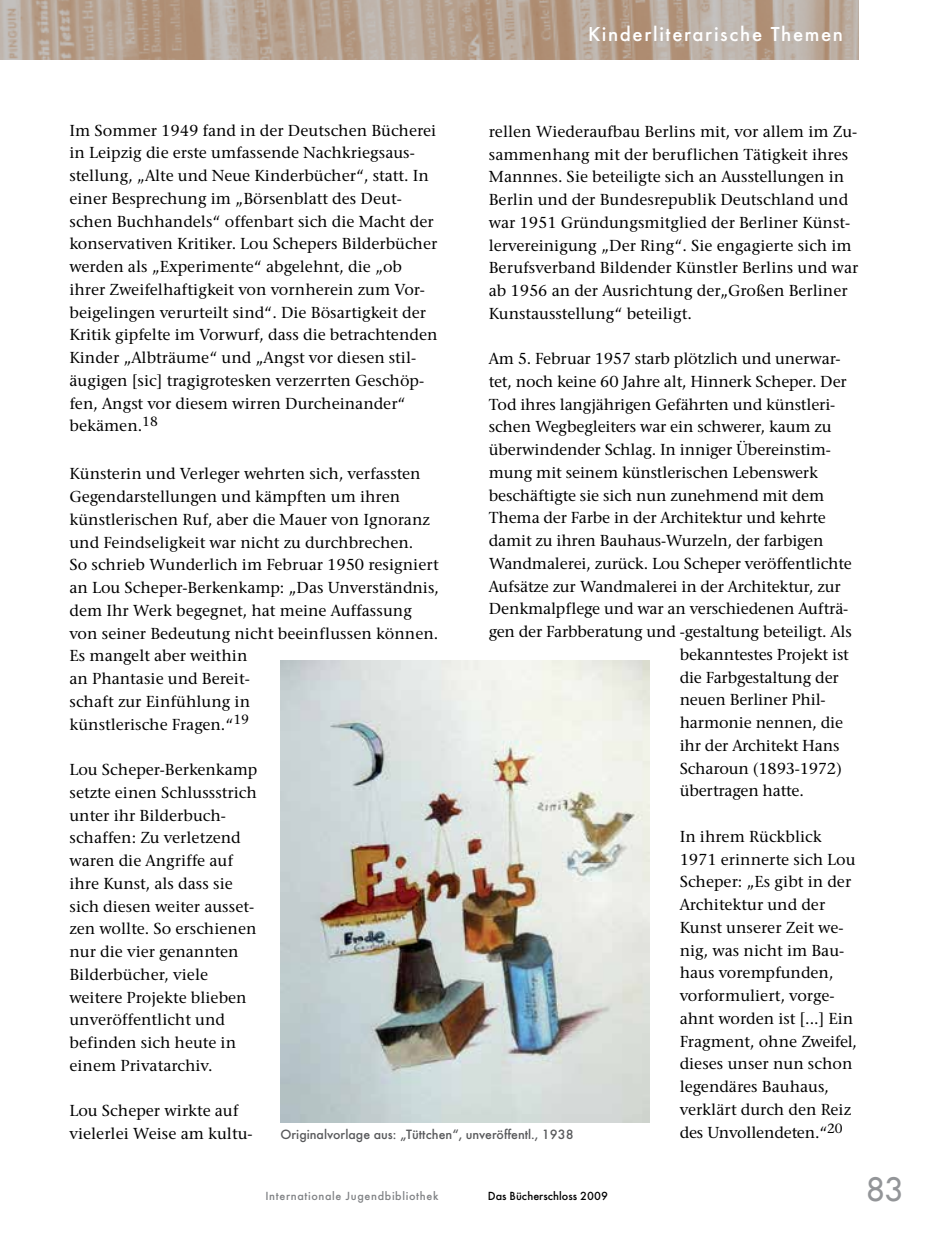
<style>
.page{position:relative;width:928px;height:1260px;background:#fff}
.page>*{position:absolute;margin:0;border:0;box-sizing:border-box;transform-origin:0 0}
.t1{font:31.5px "Futura LT";color:#939598}
.t2{font:500 21px "Futura";letter-spacing:.075em;color:#fff}
.t3{font:500 16.62px/22.8px "Stone Serif EF";color:#000}
.t4{font:500 14px "Futura";color:#58595b}
.t5{font:500 12.25px "Futura";letter-spacing:.05em;color:#808285}
.t6{font:500 12.25px "Futura";color:#000}
</style>
<div class="page">
<svg style="left:0;top:0;width:858px;height:60px;background:#b7a494"></svg>
<img style="left:280px;top:660px;width:370px;height:462px">
<p class="t2" style="left:588px;top:21px;width:257px">Kinderliterarische Themen</p>
<p class="t3" style="left:69px;top:119px;width:369px">Im Sommer 1949 fand in der Deutschen Bücherei in Leipzig die erste umfassende Nachkriegsaus&shy;stellung, „Alte und Neue Kinderbücher“, statt. In einer Besprechung im „Börsenblatt des Deut&shy;schen Buchhandels“ offenbart sich die Macht der konservativen Kritiker. Lou Schepers Bilderbücher werden als „Experimente“ abgelehnt, die „ob ihrer Zweifelhaftigkeit von vornherein zum Vor&shy;beigelingen verurteilt sind“. Die Bösartigkeit der Kritik gipfelte im Vorwurf, dass die betrachtenden Kinder „Albträume“ und „Angst vor diesen stil&shy;äugigen [sic] tragigrotesken verzerrten Geschöp&shy;fen, Angst vor diesem wirren Durcheinander“ bekämen.<sup>18</sup></p>
<p class="t3" style="left:69px;top:463px;width:371px">Künsterin und Verleger wehrten sich, verfassten Gegendarstellungen und kämpften um ihren künstlerischen Ruf, aber die Mauer von Ignoranz und Feindseligkeit war nicht zu durchbrechen.<br>So schrieb Wunderlich im Februar 1950 resigniert an Lou Scheper-Berkenkamp: „Das Unverständnis, dem Ihr Werk begegnet, hat meine Auffassung von seiner Bedeutung nicht beeinflussen können.<br>Es mangelt aber weithin<br>an Phantasie und Bereit-<br>schaft zur Einfühlung in<br>künstlerische Fragen.“<sup>19</sup></p>
<p class="t3" style="left:69px;top:758px;width:189px">Lou Scheper-Berkenkamp setzte einen Schlussstrich unter ihr Bilderbuch&shy;schaffen: Zu verletzend waren die Angriffe auf ihre Kunst, als dass sie sich diesen weiter ausset&shy;zen wollte. So erschienen nur die vier genannten<br>Bilderbücher, viele weitere Projekte blieben unveröffentlicht und befinden sich heute in einem Privatarchiv.</p>
<p class="t3" style="left:69px;top:1099px;width:185px">Lou Scheper wirkte auf vielerlei Weise am kultu-</p>
<p class="t3" style="left:489px;top:120px;width:371px">rellen Wiederaufbau Berlins mit, vor allem im Zu&shy;sammenhang mit der beruflichen Tätigkeit ihres Mannnes. Sie beteiligte sich an Ausstellungen in Berlin und der Bundesrepublik Deutschland und war 1951 Gründungsmitglied der Berliner Künst&shy;lervereinigung „Der Ring“. Sie engagierte sich im Berufsverband Bildender Künstler Berlins und war ab 1956 an der Ausrichtung der„Großen Berliner Kunstausstellung“ beteiligt.</p>
<p class="t3" style="left:489px;top:347px;width:353px">Am 5. Februar 1957 starb plötzlich und unerwar-</p>
<p class="t3" style="left:489px;top:370px;width:359px">tet, noch keine 60 Jahre alt, Hinnerk Scheper. Der</p>
<p class="t3" style="left:489px;top:393px;width:348px">Tod ihres langjährigen Gefährten und künstleri-</p>
<p class="t3" style="left:489px;top:416px;width:344px">schen Wegbegleiters war ein schwerer, kaum zu</p>
<p class="t3" style="left:489px;top:438px;width:344px">überwindender Schlag. In inniger Übereinstim-</p>
<p class="t3" style="left:489px;top:461px;width:331px">mung mit seinem künstlerischen Lebenswerk</p>
<p class="t3" style="left:489px;top:484px;width:337px">beschäftigte sie sich nun zunehmend mit dem</p>
<p class="t3" style="left:489px;top:507px;width:338px">Thema der Farbe in der Architektur und kehrte</p>
<p class="t3" style="left:489px;top:529px;width:336px">damit zu ihren Bauhaus-Wurzeln, der farbigen</p>
<p class="t3" style="left:489px;top:552px;width:364px">Wandmalerei, zurück. Lou Scheper veröffentlichte</p>
<p class="t3" style="left:489px;top:575px;width:353px">Aufsätze zur Wandmalerei in der Architektur, zur</p>
<p class="t3" style="left:489px;top:598px;width:361px">Denkmalpflege und war an verschiedenen Aufträ-</p>
<p class="t3" style="left:489px;top:620px;width:365px">gen der Farbberatung und -gestaltung beteiligt. Als</p>
<p class="t3" style="left:679px;top:643px;width:171px">bekanntestes Projekt ist</p>
<p class="t3" style="left:679px;top:666px;width:161px">die Farbgestaltung der</p>
<p class="t3" style="left:679px;top:689px;width:147px">neuen Berliner Phil-</p>
<p class="t3" style="left:679px;top:711px;width:165px">harmonie nennen, die</p>
<p class="t3" style="left:679px;top:734px;width:161px">ihr der Architekt Hans</p>
<p class="t3" style="left:679px;top:757px;width:164px">Scharoun (1893-1972)</p>
<p class="t3" style="left:679px;top:780px;width:126px">übertragen hatte.</p>
<p class="t3" style="left:679px;top:825px;width:179px">In ihrem Rückblick<br>1971 erinnerte sich Lou<br>Scheper: „Es gibt in der<br>Architektur und der<br>Kunst unserer Zeit we&shy;nig, was nicht im Bau&shy;haus vorempfunden, vorformuliert, vorge&shy;ahnt worden ist [...] Ein<br>Fragment, ohne Zweifel, dieses unser nun schon legendäres Bauhaus, verklärt durch den Reiz des Unvollendeten.“<sup>20</sup></p>
<p class="t4" style="left:280px;top:1126px;width:295px">Originalvorlage aus: „Tüttchen“, unveröffentl., 1938</p>
<p class="t5" style="left:265px;top:1188px;width:174px">Internationale Jugendbibliothek</p>
<p class="t6" style="left:488px;top:1188px;width:122px">Das Bücherschloss 2009</p>
<h1 class="t1" style="left:866px;top:1168px;width:38px">83</h1>
</div>
